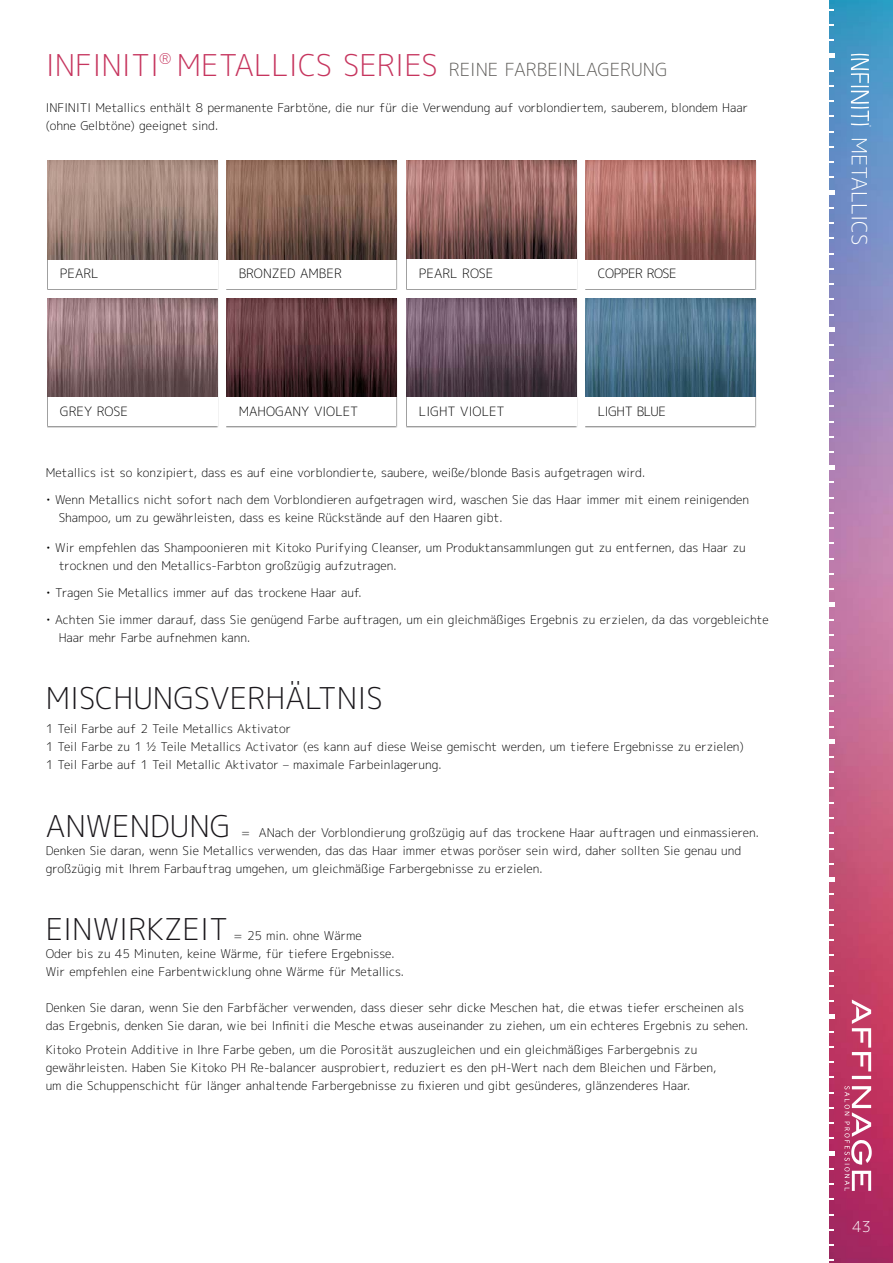
<style>
.page{position:relative;width:893px;height:1263px;background:#fff}
.page>*{position:absolute;margin:0;border:0;box-sizing:border-box;transform-origin:0 0}
.t1{font:30px "mplus 1 c light";color:#c6355e}
.t2{font:30px "mplus 1 c light";color:#1a171b}
.t3{font:21px "mplus 1 c light";color:#fff}
.t4{font:15px "mplus 1 c light";color:#fff}
.t5{font:12.9px "mplus 1 c light";color:#000}
.t6{font:12.9px "mplus 1 c light";letter-spacing:-.03em;color:#000}
.t7{font:12px/18px "mplus 1 c light";color:#000}
.s1{font-size:18px;color:#5d5b58}
</style>
<div class="page">
<img style="left:829px;top:0;width:64px;height:1263px">
<div style="left:47px;top:161px;width:172px;height:129px;background:#000;opacity:.5"></div>
<div style="left:48px;top:161px;width:169px;height:127px;background:#fff"></div>
<div style="left:47px;top:298px;width:172px;height:130px;background:#000;opacity:.5"></div>
<div style="left:48px;top:298px;width:169px;height:128px;background:#fff"></div>
<div style="left:226px;top:161px;width:172px;height:129px;background:#000;opacity:.5"></div>
<div style="left:227px;top:161px;width:169px;height:127px;background:#fff"></div>
<div style="left:226px;top:298px;width:172px;height:130px;background:#000;opacity:.5"></div>
<div style="left:227px;top:298px;width:169px;height:128px;background:#fff"></div>
<div style="left:585px;top:161px;width:172px;height:129px;background:#000;opacity:.5"></div>
<div style="left:586px;top:161px;width:169px;height:127px;background:#fff"></div>
<div style="left:585px;top:298px;width:172px;height:130px;background:#000;opacity:.5"></div>
<div style="left:586px;top:298px;width:169px;height:128px;background:#fff"></div>
<div style="left:406px;top:161px;width:172px;height:129px;background:#000;opacity:.5"></div>
<div style="left:407px;top:161px;width:169px;height:127px;background:#fff"></div>
<div style="left:406px;top:298px;width:172px;height:130px;background:#000;opacity:.5"></div>
<div style="left:407px;top:298px;width:169px;height:128px;background:#fff"></div>
<img style="left:48px;top:161px;width:169px;height:98px">
<img style="left:48px;top:298px;width:169px;height:99px">
<img style="left:227px;top:161px;width:169px;height:98px">
<img style="left:227px;top:298px;width:169px;height:99px">
<img style="left:586px;top:161px;width:169px;height:98px">
<img style="left:586px;top:298px;width:169px;height:99px">
<img style="left:407px;top:160px;width:169px;height:99px">
<img style="left:407px;top:298px;width:169px;height:98px">
<div style="left:827px;top:1151px;width:8px;height:5px;background:#fff"></div>
<svg style="left:829px;top:1014px;width:6px;height:4px"></svg>
<svg style="left:829px;top:877px;width:6px;height:4px"></svg>
<div style="left:827px;top:739px;width:8px;height:5px;background:#fff"></div>
<div style="left:827px;top:602px;width:8px;height:5px;background:#fff"></div>
<div style="left:827px;top:53px;width:8px;height:5px;background:#fff"></div>
<div style="left:827px;top:190px;width:8px;height:5px;background:#fff"></div>
<svg style="left:829px;top:328px;width:6px;height:4px"></svg>
<svg style="left:829px;top:465px;width:6px;height:4px"></svg>
<svg style="left:844px;top:999px;width:28px;height:192px"></svg>
<svg style="left:851px;top:53px;width:20px;height:74px"></svg>
<h1 class="t1" style="left:46px;top:44px;width:623px">INFINITI<sup>®</sup> METALLICS SERIES <span class="s1">REINE FARBEINLAGERUNG</span></h1>
<p class="t7" style="left:46px;top:99px;width:704px">INFINITI Metallics enthält 8 permanente Farbtöne, die nur für die Verwendung auf vorblondiertem, sauberem, blondem Haar (ohne Gelbtöne) geeignet sind.</p>
<p class="t5" style="left:60px;top:264px;width:40px">PEARL</p>
<p class="t5" style="left:60px;top:402px;width:69px">GREY ROSE</p>
<p class="t5" style="left:239px;top:264px;width:105px">BRONZED AMBER</p>
<p class="t5" style="left:239px;top:402px;width:121px">MAHOGANY VIOLET</p>
<p class="t5" style="left:419px;top:264px;width:76px">PEARL ROSE</p>
<p class="t5" style="left:419px;top:402px;width:87px">LIGHT VIOLET</p>
<p class="t6" style="left:598px;top:264px;width:81px">COPPER ROSE</p>
<p class="t6" style="left:598px;top:402px;width:70px">LIGHT BLUE</p>
<p class="t7" style="left:46px;top:463px;width:601px">Metallics ist so konzipiert, dass es auf eine vorblondierte, saubere, weiße/blonde Basis aufgetragen wird.</p>
<p class="t7" style="left:59px;top:490px;width:692px;text-indent:-13px">• Wenn Metallics nicht sofort nach dem Vorblondieren aufgetragen wird, waschen Sie das Haar immer mit einem reinigenden<br>Shampoo, um zu gewährleisten, dass es keine Rückstände auf den Haaren gibt.</p>
<p class="t7" style="left:59px;top:538px;width:689px;text-indent:-13px">• Wir empfehlen das Shampoonieren mit Kitoko Purifying Cleanser, um Produktansammlungen gut zu entfernen, das Haar zu trocknen und den Metallics-Farbton großzügig aufzutragen.</p>
<p class="t7" style="left:46px;top:583px;width:317px">• Tragen Sie Metallics immer auf das trockene Haar auf.</p>
<p class="t7" style="left:59px;top:610px;width:711px;text-indent:-13px">• Achten Sie immer darauf, dass Sie genügend Farbe auftragen, um ein gleichmäßiges Ergebnis zu erzielen, da das vorgebleichte<br>Haar mehr Farbe aufnehmen kann.</p>
<h1 class="t2" style="left:46px;top:677px;width:339px">MISCHUNGSVERHÄLTNIS</h1>
<p class="t7" style="left:46px;top:720px;width:700px">1 Teil Farbe auf 2 Teile Metallics Aktivator<br>1 Teil Farbe zu 1 ½ Teile Metallics Activator (es kann auf diese Weise gemischt werden, um tiefere Ergebnisse zu erzielen)<br>1 Teil Farbe auf 1 Teil Metallic Aktivator – maximale Farbeinlagerung.</p>
<h1 class="t2" style="left:46px;top:804px;width:186px">ANWENDUNG</h1>
<p class="t7" style="left:46px;top:823px;width:714px;text-indent:195px">= ANach der Vorblondierung großzügig auf das trockene Haar auftragen und einmassieren.<br>Denken Sie daran, wenn Sie Metallics verwenden, das das Haar immer etwas poröser sein wird, daher sollten Sie genau und großzügig mit Ihrem Farbauftrag umgehen, um gleichmäßige Farbergebnisse zu erzielen.</p>
<h1 class="t2" style="left:46px;top:908px;width:184px">EINWIRKZEIT</h1>
<p class="t7" style="left:46px;top:927px;width:360px;text-indent:188px">= 25 min. ohne Wärme<br>Oder bis zu 45 Minuten, keine Wärme, für tiefere Ergebnisse.<br>Wir empfehlen eine Farbentwicklung ohne Wärme für Metallics.</p>
<p class="t7" style="left:46px;top:999px;width:704px">Denken Sie daran, wenn Sie den Farbfächer verwenden, dass dieser sehr dicke Meschen hat, die etwas tiefer erscheinen als das Ergebnis, denken Sie daran, wie bei Infiniti die Mesche etwas auseinander zu ziehen, um ein echteres Ergebnis zu sehen.</p>
<p class="t7" style="left:46px;top:1041px;width:672px">Kitoko Protein Additive in Ihre Farbe geben, um die Porosität auszugleichen und ein gleichmäßiges Farbergebnis zu gewährleisten. Haben Sie Kitoko PH Re-balancer ausprobiert, reduziert es den pH-Wert nach dem Bleichen und Färben, um die Schuppenschicht für länger anhaltende Farbergebnisse zu fixieren und gibt gesünderes, glänzenderes Haar.</p>
<h2 class="t3" style="left:874px;top:137px;width:110px;rotate:90deg">METALLICS</h2>
<p class="t4" style="left:852px;top:1215px;width:20px">43</p>
</div>
